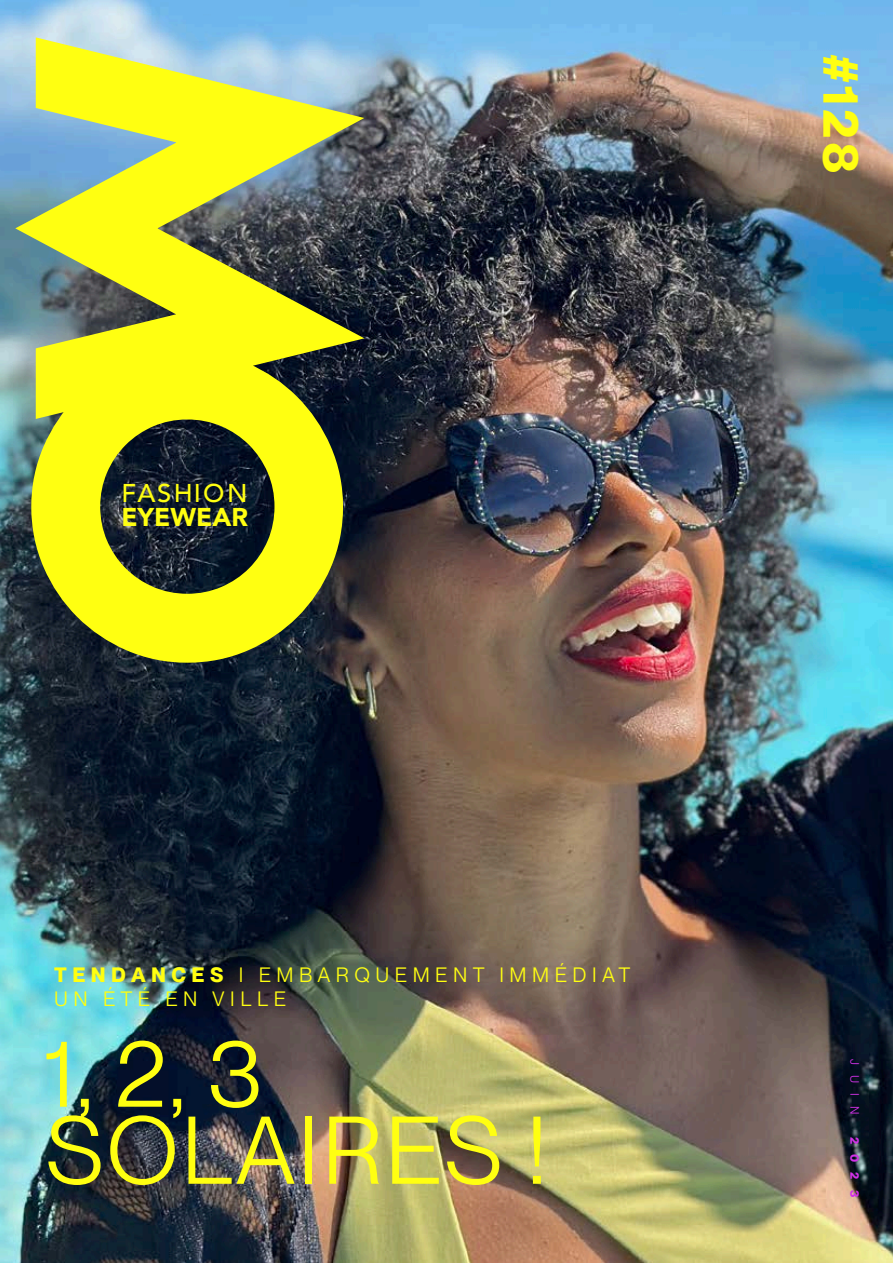
<style>
.page{position:relative;width:893px;height:1263px;background:#fff}
.page>*{position:absolute;margin:0;border:0;box-sizing:border-box;transform-origin:0 0}
.t1{font:93.9px/77.1px "PP Neue Montreal";letter-spacing:.03em;color:#ff1}
.t2{font:700 49.65px "PP Neue Montreal";color:#ff1}
.t3{font:500 25.65px "Avenir";letter-spacing:.07em;color:#ff1}
.t4{font:900 25.65px "Avenir";color:#ff1}
.t5{font:20.4px/24px "PP Neue Montreal";letter-spacing:.27em;color:#ff1}
.t6{font:12px "PP Neue Montreal";color:#d332e8}
.t7{font:700 12px "PP Neue Montreal";color:#d332e8}
.s1{font-weight:700}
</style>
<div class="page">
<img style="left:0;top:0;width:893px;height:1263px">
<svg style="left:1px;top:28px;width:383px;height:642px;background:#98a343"></svg>
<p class="t3" style="left:121px;top:476px;width:128px">FASHION</p>
<p class="t4" style="left:121px;top:500px;width:128px">EYEWEAR</p>
<p class="t5" style="left:54px;top:962px;width:578px"><span class="s1">TENDANCES</span> I EMBARQUEMENT IMMÉDIAT<br>UN ÉTÉ EN VILLE</p>
<h1 class="t1" style="left:45px;top:1035px;width:503px">1, 2, 3<br>SOLAIRES !</h1>
<h2 class="t2" style="left:871px;top:54px;width:121px;rotate:90deg">#128</h2>
<p class="t6" style="left:862px;top:1058px;width:57px;rotate:90deg">JUIN</p>
<p class="t7" style="left:862px;top:1137px;width:62px;rotate:90deg">2023</p>
</div>
